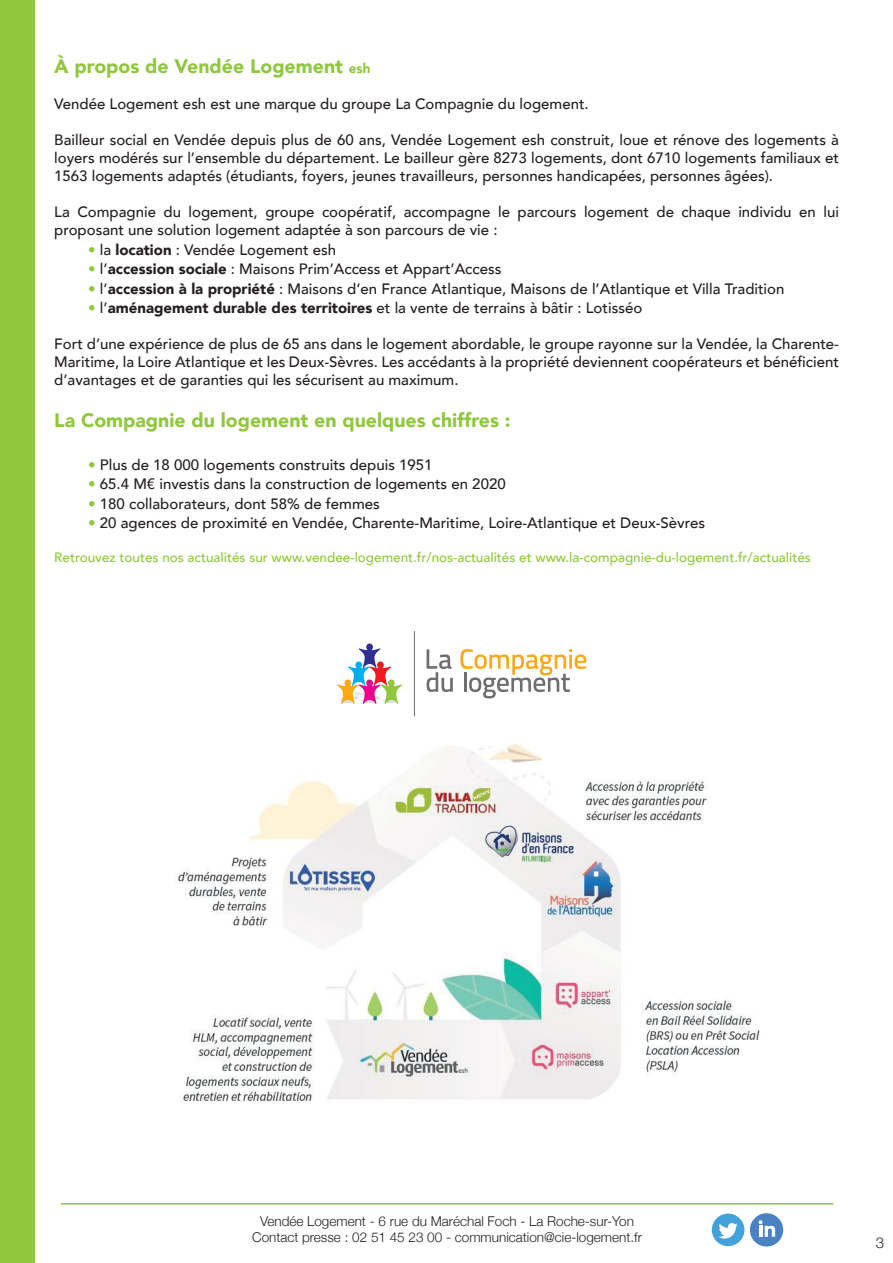
<style>
.page{position:relative;width:893px;height:1263px;background:#fff}
.page>*{position:absolute;margin:0;border:0;box-sizing:border-box;transform-origin:0 0}
.t1{font:900 19.5px "Avenir";color:#90c73d}
.t2{font:500 15px/18px "Avenir";color:#241f1f;text-align:justify}
.t3{font:300 15px "Helvetica Neue";color:#241f1f}
.t4{font:500 13.5px "Avenir";color:#90c73d}
.t5{font:300 13.5px/16.2px "Helvetica Neue";color:#241f1f;text-align:center}
.s1{font-size:13.5px}
.s2{color:#90c73d}
.s3{font-weight:900}
</style>
<div class="page">
<div style="left:0;top:0;width:35px;height:1263px;background:#90c73d"></div>
<hr style="left:61px;top:1203px;width:772px;height:1px;background:#90c73d">
<div style="left:712px;top:1213px;width:32px;height:33px;background:#44a2da;border-radius:50%"></div>
<svg style="left:719px;top:1223px;width:19px;height:15px"></svg>
<div style="left:750px;top:1213px;width:33px;height:33px;background:#4a82c2;border-radius:50%"></div>
<svg style="left:758px;top:1220px;width:17px;height:17px"></svg>
<hr style="left:414px;top:631px;width:1px;height:85px;background:#6f6d6f">
<svg style="left:426px;top:649px;width:27px;height:43px"></svg>
<svg style="left:460px;top:649px;width:126px;height:49px"></svg>
<svg style="left:337px;top:643px;width:66px;height:61px"></svg>
<img style="left:177px;top:744px;width:583px;height:358px">
<h1 class="t1" style="left:54px;top:50px;width:318px">À propos de Vendée Logement <span class="s1">esh</span></h1>
<p class="t2" style="left:54px;top:94px;width:536px">Vendée Logement esh est une marque du groupe La Compagnie du logement.</p>
<p class="t2" style="left:54px;top:130px;width:786px">Bailleur social en Vendée depuis plus de 60 ans, Vendée Logement esh construit, loue et rénove des logements à loyers modérés sur l’ensemble du département. Le bailleur gère 8273 logements, dont 6710 logements familiaux et 1563 logements adaptés (étudiants, foyers, jeunes travailleurs, personnes handicapées, personnes âgées).</p>
<p class="t2" style="left:54px;top:202px;width:786px">La Compagnie du logement, groupe coopératif, accompagne le parcours logement de chaque individu en lui proposant une solution logement adaptée à son parcours de vie :</p>
<p class="t2" style="left:88px;top:240px;width:249px"><span class="s2">•</span> la <span class="s3">location</span> : Vendée Logement esh</p>
<p class="t2" style="left:88px;top:259px;width:415px"><span class="s2">•</span> l’<span class="s3">accession sociale</span> : Maisons Prim’Access et Appart’Access</p>
<p class="t2" style="left:88px;top:279px;width:698px"><span class="s2">•</span> l’<span class="s3">accession à la propriété</span> : Maisons d’en France Atlantique, Maisons de l’Atlantique et Villa Tradition</p>
<p class="t2" style="left:88px;top:298px;width:555px"><span class="s2">•</span> l’<span class="s3">aménagement durable des territoires</span> et la vente de terrains à bâtir : Lotisséo</p>
<p class="t2" style="left:54px;top:334px;width:786px">Fort d’une expérience de plus de 65 ans dans le logement abordable, le groupe rayonne sur la Vendée, la Charente-Maritime, la Loire Atlantique et les Deux-Sèvres. Les accédants à la propriété deviennent coopérateurs et bénéficient d’avantages et de garanties qui les sécurisent au maximum.</p>
<h1 class="t1" style="left:54px;top:403px;width:458px">La Compagnie du logement en quelques chiffres :</h1>
<p class="t2" style="left:88px;top:454px;width:346px"><span class="s2">•</span> Plus de 18 000 logements construits depuis 1951</p>
<p class="t2" style="left:88px;top:474px;width:419px"><span class="s2">•</span> 65.4 M€ investis dans la construction de logements en 2020</p>
<p class="t2" style="left:88px;top:493px;width:293px"><span class="s2">•</span> 180 collaborateurs, dont 58% de femmes</p>
<p class="t2" style="left:88px;top:513px;width:618px"><span class="s2">•</span> 20 agences de proximité en Vendée, Charente-Maritime, Loire-Atlantique et Deux-Sèvres</p>
<p class="t4" style="left:54px;top:546px;width:758px">Retrouvez toutes nos actualités sur www.vendee-logement.fr/nos-actualités et www.la-compagnie-du-logement.fr/actualités</p>
<p class="t5" style="left:252px;top:1212px;width:391px">Vendée Logement - 6 rue du Maréchal Foch - La Roche-sur-Yon<br>Contact presse : 02 51 45 23 00 - communication@cie-logement.fr</p>
<p class="t3" style="left:876px;top:1230px;width:10px">3</p>
</div>
